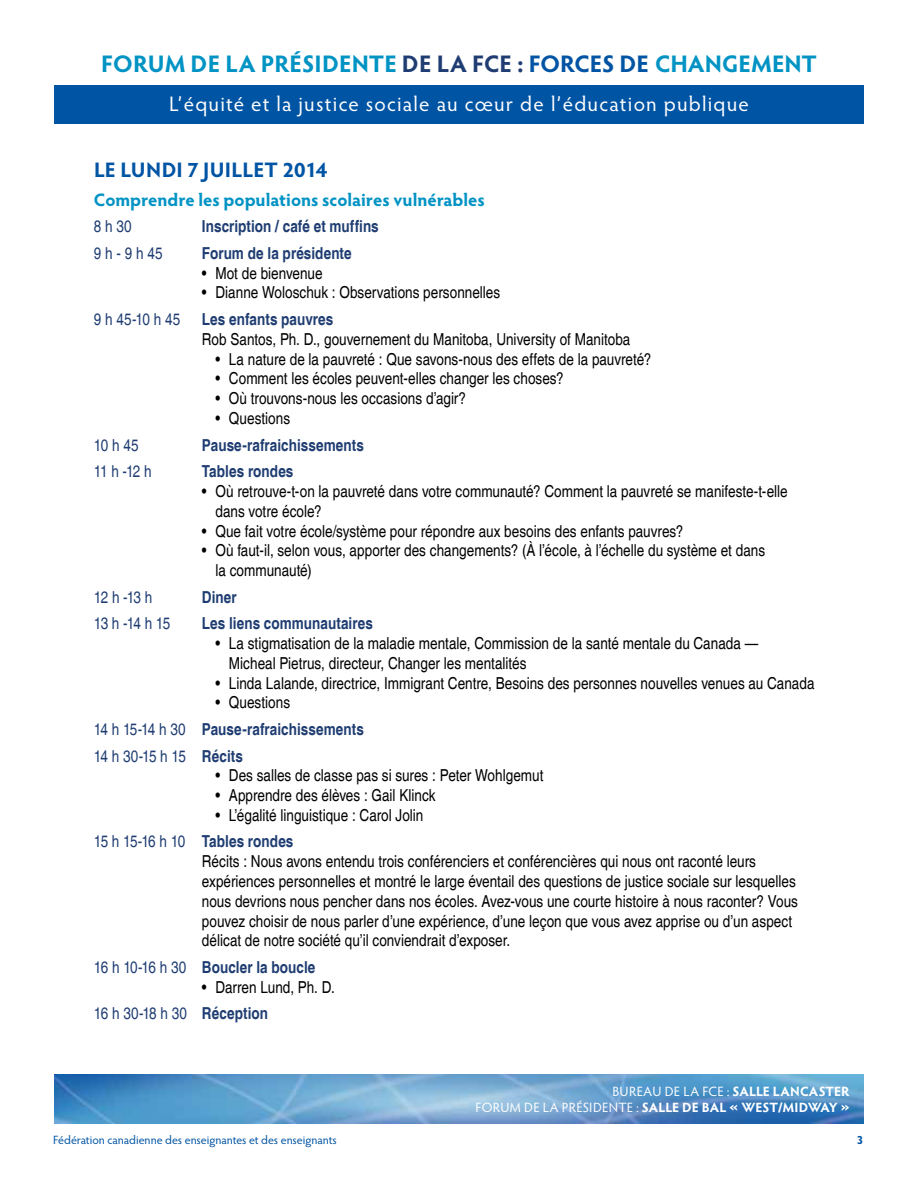
<style>
.page{position:relative;width:918px;height:1188px;background:#fff}
.page>*{position:absolute;margin:0;border:0;box-sizing:border-box;transform-origin:0 0}
.t1{font:700 24px "Hypatia Sans Pro";color:#0093c4}
.t2{font:21px "Hypatia Sans Pro";letter-spacing:.055em;color:#fff}
.t3{font:700 21px "Hypatia Sans Pro";letter-spacing:.01em;color:#0054a4}
.t4{font:700 18px "Hypatia Sans Pro";color:#0093c4}
.t5{font:condensed 16.5px/19.8px "Helvetica";color:#000}
.t6{font:700 condensed 16.5px/26.5px "Helvetica";letter-spacing:.005em;color:#1f3d72}
.t7{font:condensed 16.5px "Helvetica";letter-spacing:-.04em;color:#1f3d72}
.t8{font:700 13.5px/16.5px "Hypatia Sans Pro";letter-spacing:.005em;color:#fff;text-align:right}
.t9{font:12px "Hypatia Sans Pro";letter-spacing:-.005em;color:#0054a4}
.t10{font:700 12px "Hypatia Sans Pro";color:#0054a4}
.s1{color:#1f3d72}
.s2{color:#0054a4}
.s3{font-weight:400;color:#000}
.s4{font-weight:400}
.s5{font-weight:700;color:#1f3d72}
</style>
<div class="page">
<div style="left:54px;top:85px;width:810px;height:39px;background:#0054a4"></div>
<img style="left:54px;top:1074px;width:809px;height:50px">
<h1 class="t1" style="left:101px;top:46px;width:654px">FORUM DE LA PRÉSIDENTE <span class="s1">DE LA FCE :</span> <span class="s2">FORCES DE</span> CHANGEMENT</h1>
<p class="t2" style="left:169px;top:89px;width:581px">L’équité et la justice sociale au cœur de l’éducation publique</p>
<p class="t3" style="left:94px;top:155px;width:235px">LE LUNDI 7 JUILLET 2014</p>
<p class="t4" style="left:94px;top:187px;width:392px">COMPRENDRE LES POPULATIONS SCOLAIRES VULNÉRABLES</p>
<p class="t7" style="left:94px;top:217px;width:39px">8 h 30</p>
<p class="t6" style="left:202px;top:213px;width:178px">Inscription / café et muffins</p>
<p class="t7" style="left:94px;top:243px;width:70px">9 h - 9 h 45</p>
<p class="t6" style="left:202px;top:240px;width:151px">Forum de la présidente</p>
<p class="t5" style="left:202px;top:263px;width:122px">• Mot de bienvenue</p>
<p class="t5" style="left:202px;top:283px;width:300px">• Dianne Woloschuk : Observations personnelles</p>
<p class="t7" style="left:94px;top:310px;width:88px">9 h 45-10 h 45</p>
<p class="t6" style="left:202px;top:306px;width:133px">Les enfants pauvres</p>
<p class="t5" style="left:202px;top:329px;width:430px">Rob Santos, Ph. D., gouvernement du Manitoba, University of Manitoba</p>
<p class="t5" style="left:215px;top:349px;width:437px">• La nature de la pauvreté : Que savons-nous des effets de la pauvreté?</p>
<p class="t5" style="left:215px;top:369px;width:350px">• Comment les écoles peuvent-elles changer les choses?</p>
<p class="t5" style="left:215px;top:389px;width:252px">• Où trouvons-nous les occasions d’agir?</p>
<p class="t5" style="left:215px;top:408px;width:76px">• Questions</p>
<p class="t7" style="left:94px;top:435px;width:46px">10 h 45</p>
<p class="t6" style="left:202px;top:432px;width:163px">Pause-rafraichissements</p>
<p class="t7" style="left:94px;top:462px;width:59px">11 h -12 h</p>
<p class="t6" style="left:202px;top:458px;width:93px">Tables rondes</p>
<p class="t5" style="left:215px;top:481px;width:574px;text-indent:-13px">• Où retrouve-t-on la pauvreté dans votre communauté? Comment la pauvreté se manifeste-t-elle dans votre école?</p>
<p class="t5" style="left:202px;top:521px;width:483px">• Que fait votre école/système pour répondre aux besoins des enfants pauvres?</p>
<p class="t5" style="left:215px;top:541px;width:551px;text-indent:-13px">• Où faut-il, selon vous, apporter des changements? (À l’école, à l’échelle du système et dans la communauté)</p>
<p class="t7" style="left:94px;top:587px;width:60px">12 h -13 h</p>
<p class="t6" style="left:202px;top:584px;width:36px">Diner</p>
<p class="t7" style="left:94px;top:614px;width:78px">13 h -14 h 15</p>
<p class="t6" style="left:202px;top:610px;width:172px">Les liens communautaires</p>
<p class="t5" style="left:229px;top:633px;width:531px;text-indent:-13px">• La stigmatisation de la maladie mentale, Commission de la santé mentale du Canada —<br>Micheal Pietrus, directeur, Changer les mentalités</p>
<p class="t5" style="left:215px;top:673px;width:601px">• Linda Lalande, directrice, Immigrant Centre, Besoins des personnes nouvelles venues au Canada</p>
<p class="t6" style="left:94px;top:689px;width:271px;text-indent:122px"><span class="s3">• Questions<br></span><span class="s4">14 h 15-14 h 30</span> Pause-rafraichissements<br><span class="s4">14 h 30-15 h 15</span> Récits</p>
<p class="t5" style="left:215px;top:766px;width:330px">• Des salles de classe pas si sures : Peter Wohlgemut</p>
<p class="t5" style="left:215px;top:786px;width:222px">• Apprendre des élèves : Gail Klinck</p>
<p class="t5" style="left:94px;top:802px;width:331px;line-height:26.5px;text-indent:122px">• L’égalité linguistique : Carol Jolin<br><span class="s1">15 h 15-16 h 10</span> <span class="s5">Tables rondes</span></p>
<p class="t5" style="left:202px;top:852px;width:598px">Récits : Nous avons entendu trois conférenciers et conférencières qui nous ont raconté leurs expériences personnelles et montré le large éventail des questions de justice sociale sur lesquelles nous devrions nous pencher dans nos écoles. Avez-vous une courte histoire à nous raconter? Vous pouvez choisir de nous parler d’une expérience, d’une leçon que vous avez apprise ou d’un aspect délicat de notre société qu’il conviendrait d’exposer.</p>
<p class="t6" style="left:94px;top:954px;width:223px"><span class="s4">16 h 10-16 h 30</span> Boucler la boucle</p>
<p class="t5" style="left:94px;top:974px;width:242px;line-height:26.5px;text-indent:108px">• Darren Lund, Ph. D.<br><span class="s1">16 h 30-18 h 30</span> <span class="s5">Réception</span></p>
<p class="t8" style="left:476px;top:1082px;width:376px"><span class="s4">BUREAU DE LA FCE :</span> SALLE LANCASTER<br><span class="s4">Forum de la préside nte :</span> SALLE DE BAL « WEST/MIDWAY »</p>
<p class="t9" style="left:53px;top:1132px;width:285px">Fédération canadienne des enseignantes et des enseignants</p>
<p class="t10" style="left:857px;top:1131px;width:8px">3</p>
</div>
